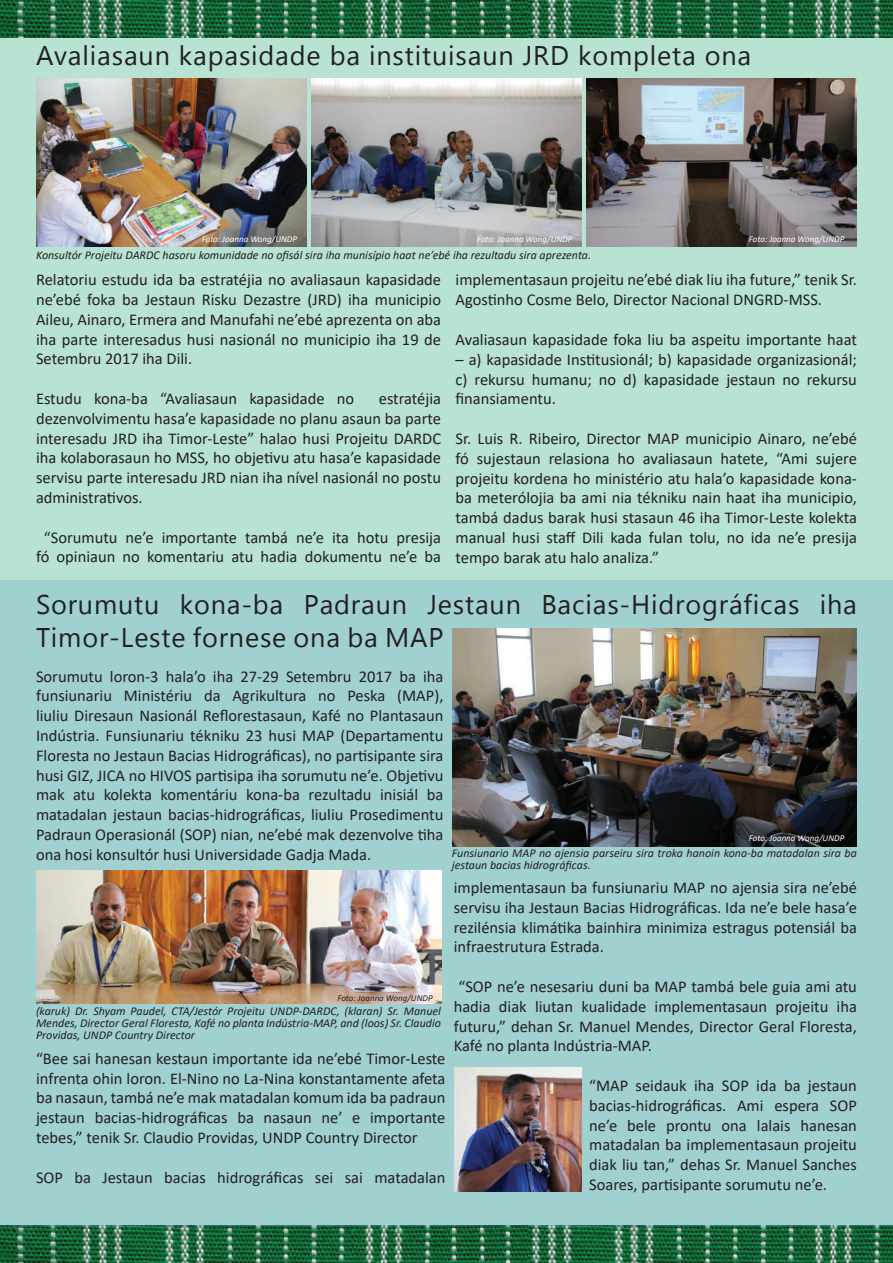
<style>
.page{position:relative;width:893px;height:1263px;background:#b8e3d3}
.page>*{position:absolute;margin:0;border:0;box-sizing:border-box;transform-origin:0 0}
.t1{font:27px/32.4px "Microsoft Tai Le";letter-spacing:.03em;color:#231f20}
.t2{font:16.5px/19.8px "Calibri";color:#231f20;text-align:justify}
.t3{font:italic 12px/12px "Calibri";color:#231f20}
.t4{font:italic 9px "Calibri";color:#fff}
.t5{font:italic 9px "Calibri";color:#231f20}
</style>
<div class="page">
<img style="left:0;top:0;width:528px;height:37px">
<img style="left:528px;top:0;width:365px;height:37px">
<img style="left:0;top:1227px;width:528px;height:36px">
<img style="left:528px;top:1227px;width:365px;height:36px">
<div style="left:0;top:580px;width:893px;height:647px;background:#a1d0d1"></div>
<img style="left:312px;top:78px;width:270px;height:168px">
<img style="left:586px;top:78px;width:271px;height:168px">
<img style="left:36px;top:78px;width:271px;height:168px">
<img style="left:452px;top:629px;width:405px;height:217px">
<img style="left:36px;top:870px;width:406px;height:134px">
<img style="left:455px;top:1068px;width:127px;height:124px">
<h1 class="t1" style="left:36px;top:41px;width:717px">Avaliasaun kapasidade ba instituisaun JRD kompleta ona</h1>
<p class="t4" style="left:202px;top:233px;width:97px">Foto: Joanna Wong/UNDP</p>
<p class="t4" style="left:477px;top:233px;width:97px">Foto: Joanna Wong/UNDP</p>
<p class="t4" style="left:749px;top:233px;width:97px">Foto: Joanna Wong/UNDP</p>
<p class="t3" style="left:36px;top:248px;width:557px">Konsultór Projeitu DARDC hasoru komunidade no ofisál sira iha munisípio haat ne’ebé iha rezultadu sira aprezenta.</p>
<p class="t2" style="left:36px;top:269px;width:407px">Relatoriu estudu ida ba estratéjia no avaliasaun kapasidade ne’ebé foka ba Jestaun Risku Dezastre (JRD) iha municipio Aileu, Ainaro, Ermera and Manufahi ne’ebé aprezenta on aba iha parte interesadus husi nasionál no municipio iha 19 de Setembru 2017 iha Dili.</p>
<p class="t2" style="left:36px;top:388px;width:320px">Estudu kona-ba “Avaliasaun kapasidade no</p>
<p class="t2" style="left:456px;top:270px;width:403px">implementasaun projeitu ne’ebé diak liu iha future,” tenik Sr.<br>Agostinho Cosme Belo, Director Nacional DNGRD-MSS.</p>
<p class="t2" style="left:456px;top:329px;width:403px">Avaliasaun kapasidade foka liu ba aspeitu importante haat</p>
<p class="t2" style="left:456px;top:349px;width:403px">– a) kapasidade Institusionál; b) kapasidade organizasionál; c) rekursu humanu; no d) kapasidade jestaun no rekursu finansiamentu.</p>
<p class="t2" style="left:456px;top:428px;width:403px">Sr. Luis R. Ribeiro, Director MAP municipio Ainaro, ne’ebé fó sujestaun relasiona ho avaliasaun hatete, “Ami sujere projeitu kordena ho ministério atu hala’o kapasidade kona&shy;ba meterólojia ba ami nia tékniku nain haat iha municipio, tambá dadus barak husi stasaun 46 iha Timor-Leste kolekta manual husi staff Dili kada fulan tolu, no ida ne’e presija tempo barak atu halo analiza.”</p>
<h1 class="t1" style="left:36px;top:590px;width:822px">Sorumutu kona-ba Padraun Jestaun Bacias-Hidrográficas iha<br>Timor-Leste fornese ona ba MAP</h1>
<p class="t2" style="left:36px;top:666px;width:409px">Sorumutu loron-3 hala’o iha 27-29 Setembru 2017 ba iha funsiunariu Ministériu da Agrikultura no Peska (MAP), liuliu Diresaun Nasionál Reflorestasaun, Kafé no Plantasaun Indústria. Funsiunariu tékniku 23 husi MAP (Departamentu Floresta no Jestaun Bacias Hidrográficas), no partisipante sira husi GIZ, JICA no HIVOS partisipa iha sorumutu ne’e. Objetivu mak atu kolekta komentáriu kona-ba rezultadu inisiál ba matadalan jestaun bacias-hidrográficas, liuliu Prosedimentu Padraun Operasionál (SOP) nian, ne’ebé mak dezenvolve tiha ona hosi konsultór husi Universidade Gadja Mada.</p>
<p class="t2" style="left:36px;top:388px;width:407px;text-indent:343px">estratéjia dezenvolvimentu hasa’e kapasidade no planu asaun ba parte interesadu JRD iha Timor-Leste” halao husi Projeitu DARDC iha kolaborasaun ho MSS, ho objetivu atu hasa’e kapasidade servisu parte interesadu JRD nian iha nível nasionál no postu administrativos.</p>
<p class="t2" style="left:36px;top:527px;width:407px;text-align:center">“Sorumutu ne’e importante tambá ne’e ita hotu presija fó opiniaun no komentariu atu hadia dokumentu ne’e ba</p>
<p class="t4" style="left:749px;top:831px;width:97px">Foto: Joanna Wong/UNDP</p>
<p class="t3" style="left:452px;top:846px;width:406px">Funsiunario MAP no ajensia parseiru sira troka hanoin kona-ba matadalan sira ba jestaun bacias hidrográficas.</p>
<p class="t5" style="left:337px;top:992px;width:97px">Foto: Joanna Wong/UNDP</p>
<p class="t3" style="left:36px;top:1005px;width:406px;text-align:justify">(karuk) Dr. Shyam Paudel, CTA/Jestór Projeitu UNDP-DARDC, (klaran) Sr. Manuel Mendes, Director Geral Floresta, Kafé no planta Indústria-MAP, and (loos) Sr. Claudio Providas, UNDP Country Director</p>
<p class="t2" style="left:36px;top:1048px;width:411px">“Bee sai hanesan kestaun importante ida ne’ebé Timor-Leste infrenta ohin loron. El-Nino no La-Nina konstantamente afeta ba nasaun, tambá ne’e mak matadalan komum ida ba padraun jestaun bacias-hidrográficas ba nasaun ne’ e importante tebes,” tenik Sr. Claudio Providas, UNDP Country Director</p>
<p class="t2" style="left:36px;top:1167px;width:411px">SOP ba Jestaun bacias hidrográficas sei sai matadalan</p>
<p class="t2" style="left:454px;top:877px;width:405px">implementasaun ba funsiunariu MAP no ajensia sira ne’ebé servisu iha Jestaun Bacias Hidrográficas. Ida ne’e bele hasa’e rezilénsia klimátika bainhira minimiza estragus potensiál ba infraestrutura Estrada.</p>
<p class="t2" style="left:454px;top:976px;width:405px">“SOP ne’e nesesariu duni ba MAP tambá bele guia ami atu hadia diak liutan kualidade implementasaun projeitu iha futuru,” dehan Sr. Manuel Mendes, Director Geral Floresta, Kafé no planta Indústria-MAP.</p>
<p class="t2" style="left:589px;top:1075px;width:269px">“MAP seidauk iha SOP ida ba jestaun bacias-hidrográficas. Ami espera SOP ne’e bele prontu ona lalais hanesan matadalan ba implementasaun projeitu diak liu tan,” dehas Sr. Manuel Sanches Soares, partisipante sorumutu ne’e.</p>
</div>
